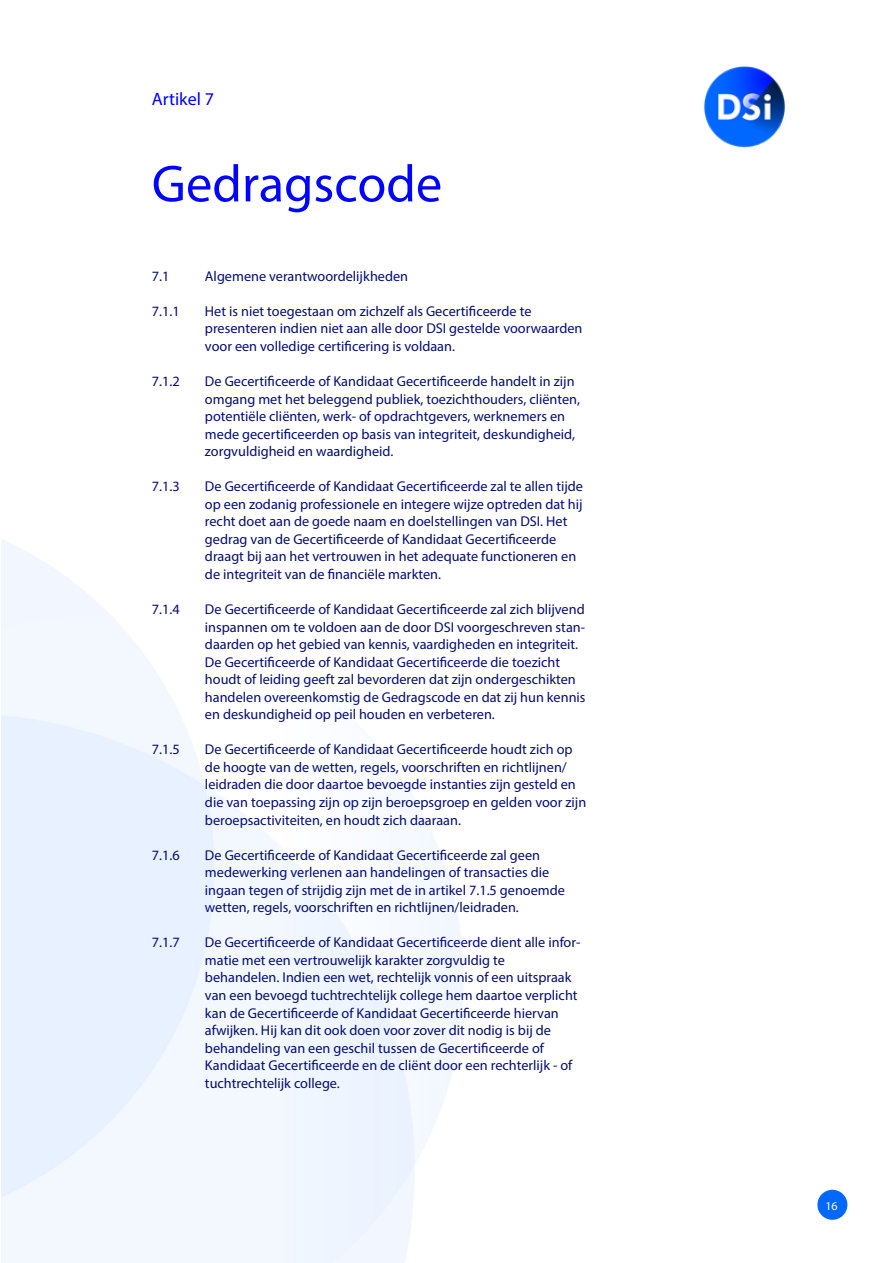
<style>
.page{position:relative;width:893px;height:1263px;background:#fff}
.page>*{position:absolute;margin:0;border:0;box-sizing:border-box;transform-origin:0 0}
.t1{font:52.5px "Myriad Pro";color:#0003ff}
.t2{font:18px "Myriad Pro";color:#0003ff}
.t3{font:14.25px/17.5px "Myriad Pro";color:#040e72}
.t4{font:12px "Myriad Pro";color:#fff}
</style>
<div class="page">
<div style="left:817px;top:1190px;width:30px;height:30px;background:#0067ff;border-radius:50%"></div>
<img style="left:704px;top:66px;width:82px;height:82px">
<p class="t2" style="left:152px;top:88px;width:64px">Artikel 7</p>
<h1 class="t1" style="left:152px;top:151px;width:292px">Gedragscode</h1>
<p class="t3" style="left:152px;top:267px;width:19px">7.1</p>
<p class="t3" style="left:152px;top:302px;width:29px">7.1.1</p>
<p class="t3" style="left:152px;top:372px;width:29px">7.1.2</p>
<p class="t3" style="left:152px;top:477px;width:29px">7.1.3</p>
<p class="t3" style="left:152px;top:600px;width:29px">7.1.4</p>
<p class="t3" style="left:152px;top:740px;width:29px">7.1.5</p>
<p class="t3" style="left:152px;top:846px;width:29px">7.1.6</p>
<p class="t3" style="left:152px;top:933px;width:29px">7.1.7</p>
<p class="t3" style="left:205px;top:267px;width:205px">Algemene verantwoordelijkheden</p>
<p class="t3" style="left:205px;top:302px;width:379px">Het is niet toegestaan om zichzelf als Gecertificeerde te presenteren indien niet aan alle door DSI gestelde voorwaarden voor een volledige certificering is voldaan.</p>
<p class="t3" style="left:205px;top:372px;width:377px">De Gecertificeerde of Kandidaat Gecertificeerde handelt in zijn omgang met het beleggend publiek, toezichthouders, cliënten, potentiële cliënten, werk- of opdrachtgevers, werknemers en mede gecertificeerden op basis van integriteit, deskundigheid, zorgvuldigheid en waardigheid.</p>
<p class="t3" style="left:205px;top:477px;width:380px">De Gecertificeerde of Kandidaat Gecertificeerde zal te allen tijde op een zodanig professionele en integere wijze optreden dat hij recht doet aan de goede naam en doelstellingen van DSI. Het gedrag van de Gecertificeerde of Kandidaat Gecertificeerde draagt bij aan het vertrouwen in het adequate functioneren en de integriteit van de financiële markten.</p>
<p class="t3" style="left:205px;top:600px;width:382px">De Gecertificeerde of Kandidaat Gecertificeerde zal zich blijvend inspannen om te voldoen aan de door DSI voorgeschreven stan&shy;daarden op het gebied van kennis, vaardigheden en integriteit.<br>De Gecertificeerde of Kandidaat Gecertificeerde die toezicht houdt of leiding geeft zal bevorderen dat zijn ondergeschikten handelen overeenkomstig de Gedragscode en dat zij hun kennis en deskundigheid op peil houden en verbeteren.</p>
<p class="t3" style="left:205px;top:741px;width:383px">De Gecertificeerde of Kandidaat Gecertificeerde houdt zich op de hoogte van de wetten, regels, voorschriften en richtlijnen/ leidraden die door daartoe bevoegde instanties zijn gesteld en die van toepassing zijn op zijn beroepsgroep en gelden voor zijn beroepsactiviteiten, en houdt zich daaraan.</p>
<p class="t3" style="left:205px;top:846px;width:361px">De Gecertificeerde of Kandidaat Gecertificeerde zal geen medewerking verlenen aan handelingen of transacties die ingaan tegen of strijdig zijn met de in artikel 7.1.5 genoemde wetten, regels, voorschriften en richtlijnen/leidraden.</p>
<p class="t3" style="left:205px;top:933px;width:377px">De Gecertificeerde of Kandidaat Gecertificeerde dient alle infor&shy;matie met een vertrouwelijk karakter zorgvuldig te behandelen. Indien een wet, rechtelijk vonnis of een uitspraak van een bevoegd tuchtrechtelijk college hem daartoe verplicht kan de Gecertificeerde of Kandidaat Gecertificeerde hiervan afwijken. Hij kan dit ook doen voor zover dit nodig is bij de behandeling van een geschil tussen de Gecertificeerde of Kandidaat Gecertificeerde en de cliënt door een rechterlijk - of tuchtrechtelijk college.</p>
<p class="t4" style="left:825px;top:1199px;width:14px">16</p>
</div>
